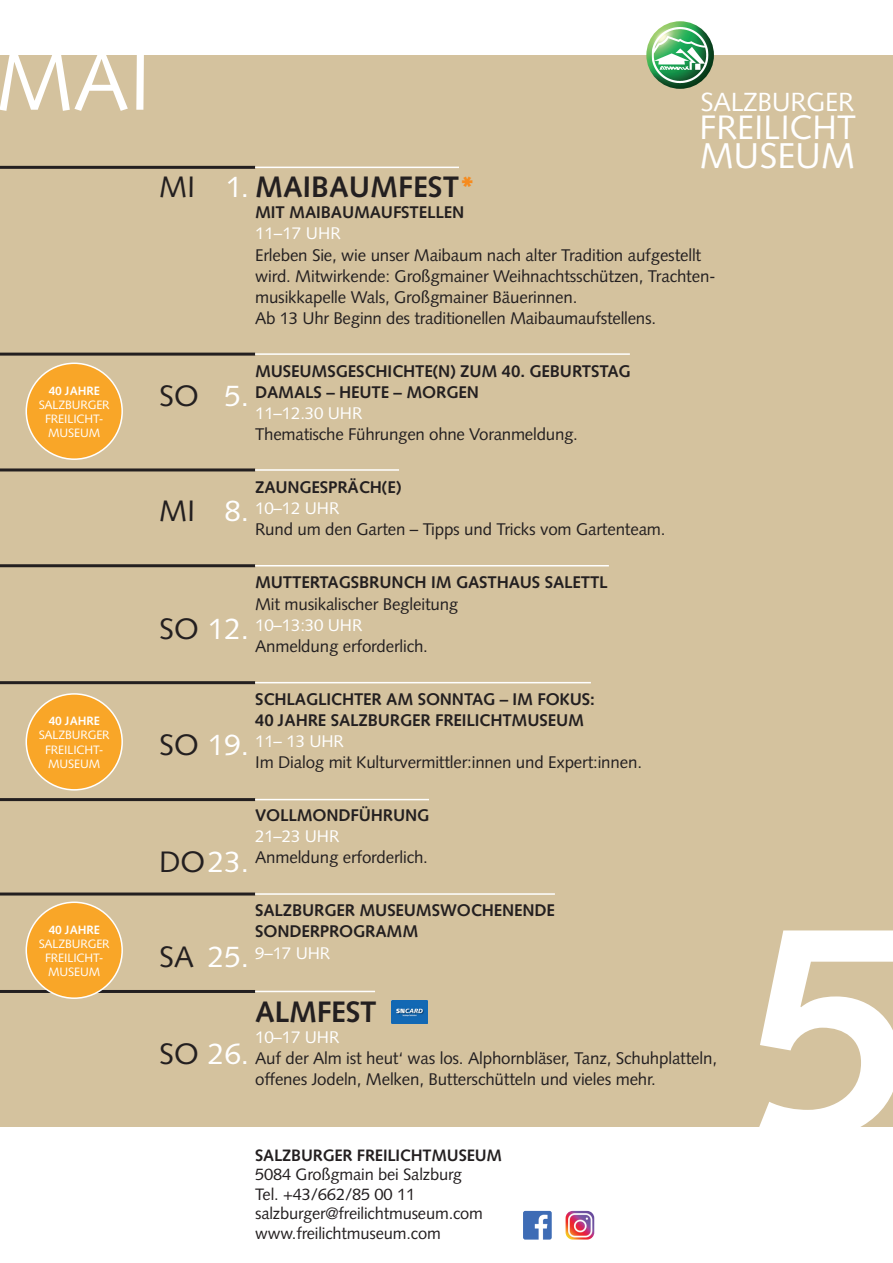
<style>
.page{position:relative;width:893px;height:1263px;background:#fff}
.page>*{position:absolute;margin:0;border:0;box-sizing:border-box;transform-origin:0 0}
.t1{font:700 300px "Syntax LT Std";color:#fff}
.t2{font:82.5px "Syntax LT Std";color:#fff}
.t3{font:35.85px "Syntax LT Std";color:#fff}
.t4{font:33.9px "Syntax LT Std";color:#fff}
.t5{font:29.55px "Syntax LT Std";color:#fff}
.t6{font:700 29.55px "Syntax LT Std";color:#231f20}
.t7{font:29.55px "Syntax LT Std";color:#231f20}
.t8{font:26.25px "Syntax LT Std";letter-spacing:-.01em;color:#fff}
.t9{font:16.95px/21.1px "Syntax LT Std";letter-spacing:-.01em;color:#231f20}
.t10{font:700 16.95px/21.1px "Syntax LT Std";letter-spacing:-.01em;color:#231f20}
.t11{font:16.95px "Syntax LT Std";letter-spacing:-.01em;color:#fff}
.t12{font:16.5px/19.5px "Syntax LT Std";letter-spacing:-.01em;color:#231f20}
.t13{font:700 16.5px "Syntax LT Std";letter-spacing:-.01em;color:#231f20}
.t14{font:12.15px/14.1px "Syntax LT Std";letter-spacing:-.01em;color:#fff;text-align:center}
.t15{font:700 12.15px "Syntax LT Std";letter-spacing:-.01em;color:#fff}
.s1{font-weight:400}
.s2{font-weight:400;color:#fff}
.s3{font-weight:900;color:#f68b1f}
.s4{color:#fff}
.s5{color:#231f20}
</style>
<div class="page">
<div style="left:0;top:55px;width:893px;height:1072px;background:#d4c29e"></div>
<img style="left:646px;top:21px;width:68px;height:68px;border-radius:34px">
<img style="left:652px;top:26px;width:57px;height:58px">
<img style="left:523px;top:1211px;width:29px;height:28px">
<img style="left:566px;top:1211px;width:28px;height:28px">
<hr style="left:0;top:166px;width:255px;height:3px;background:#231f20">
<hr style="left:255px;top:167px;width:204px;height:1px;background:#fff">
<hr style="left:0;top:353px;width:255px;height:3px;background:#231f20">
<hr style="left:255px;top:353px;width:375px;height:2px;background:#fff">
<hr style="left:0;top:468px;width:255px;height:3px;background:#231f20">
<hr style="left:255px;top:469px;width:144px;height:2px;background:#fff">
<hr style="left:0;top:990px;width:255px;height:3px;background:#231f20">
<hr style="left:255px;top:991px;width:120px;height:1px;background:#fff">
<hr style="left:0;top:564px;width:255px;height:3px;background:#231f20">
<hr style="left:255px;top:565px;width:354px;height:1px;background:#fff">
<hr style="left:0;top:681px;width:255px;height:3px;background:#231f20">
<hr style="left:255px;top:682px;width:336px;height:1px;background:#fff">
<hr style="left:0;top:892px;width:255px;height:3px;background:#231f20">
<hr style="left:255px;top:893px;width:300px;height:2px;background:#fff">
<div style="left:26px;top:363px;width:96px;height:96px;background:#f9a628;border-radius:50%"></div>
<div style="left:26px;top:362px;width:97px;height:98px;border:2px solid #fff;border-radius:50%"></div>
<img style="left:392px;top:1001px;width:35px;height:22px">
<div style="left:26px;top:694px;width:96px;height:96px;background:#f9a628;border-radius:50%"></div>
<div style="left:26px;top:693px;width:97px;height:97px;border:2px solid #fff;border-radius:50%"></div>
<hr style="left:0;top:798px;width:255px;height:3px;background:#231f20">
<hr style="left:255px;top:799px;width:174px;height:1px;background:#fff">
<div style="left:26px;top:902px;width:96px;height:96px;background:#f9a628;border-radius:50%"></div>
<div style="left:26px;top:901px;width:97px;height:98px;border:2px solid #fff;border-radius:50%"></div>
<h2 class="t2" style="left:-4px;top:32px;width:157px">MAI</h2>
<p class="t15" style="left:49px;top:383px;width:53px">40 JAHRE</p>
<p class="t14" style="left:39px;top:397px;width:73px">SALZBURGER<br>FREILICHT-<br>MUSEUM</p>
<p class="t15" style="left:49px;top:714px;width:53px">40 JAHRE</p>
<p class="t14" style="left:39px;top:728px;width:73px">SALZBURGER<br>FREILICHT-<br>MUSEUM</p>
<p class="t15" style="left:49px;top:922px;width:53px">40 JAHRE</p>
<p class="t14" style="left:39px;top:936px;width:73px">SALZBURGER<br>FREILICHT-<br>MUSEUM</p>
<h3 class="t6" style="left:159px;top:170px;width:318px"><span class="s1">MI</span> <span class="s2">1.</span> MAIBAUMFEST<span class="s3">*</span></h3>
<h3 class="t8" style="left:700px;top:86px;width:155px">SALZBURGER</h3>
<h3 class="t4" style="left:699px;top:108px;width:158px">FREILICHT</h3>
<h3 class="t3" style="left:700px;top:134px;width:157px">MUSEUM</h3>
<h3 class="t7" style="left:159px;top:379px;width:91px">SO <span class="s4">5.</span></h3>
<h3 class="t7" style="left:159px;top:493px;width:91px">MI <span class="s4">8.</span></h3>
<h3 class="t5" style="left:159px;top:611px;width:91px"><span class="s5">SO</span> 12.</h3>
<h3 class="t5" style="left:159px;top:728px;width:91px"><span class="s5">SO</span> 19.</h3>
<h3 class="t5" style="left:159px;top:844px;width:91px"><span class="s5">DO</span>23.</h3>
<h3 class="t5" style="left:159px;top:939px;width:91px"><span class="s5">SA</span> 25.</h3>
<p class="t10" style="left:255px;top:202px;width:211px">MIT MAIBAUMAUFSTELLEN</p>
<p class="t11" style="left:255px;top:223px;width:87px">11–17 UHR</p>
<p class="t9" style="left:255px;top:244px;width:462px">Erleben Sie, wie unser Maibaum nach alter Tradition aufgestellt wird. Mitwirkende: Großgmainer Weihnachtsschützen, Trachten&shy;musikkapelle Wals, Großgmainer Bäuerinnen.<br>Ab 13 Uhr Beginn des traditionellen Maibaumaufstellens.</p>
<p class="t10" style="left:255px;top:360px;width:377px">MUSEUMSGESCHICHTE(N) ZUM 40. GEBURTSTAG<br>DAMALS – HEUTE – MORGEN</p>
<p class="t11" style="left:255px;top:403px;width:109px">11–12.30 UHR</p>
<p class="t9" style="left:255px;top:424px;width:324px">Thematische Führungen ohne Voranmeldung.</p>
<p class="t10" style="left:255px;top:477px;width:148px">ZAUNGESPRÄCH(E)</p>
<p class="t11" style="left:255px;top:498px;width:86px">10–12 UHR</p>
<p class="t9" style="left:255px;top:519px;width:412px">Rund um den Garten – Tipps und Tricks vom Gartenteam.</p>
<p class="t10" style="left:255px;top:572px;width:354px">MUTTERTAGSBRUNCH IM GASTHAUS SALETTL</p>
<p class="t9" style="left:255px;top:593px;width:205px">Mit musikalischer Begleitung</p>
<p class="t11" style="left:255px;top:615px;width:109px">10–13:30 UHR</p>
<p class="t9" style="left:255px;top:635px;width:174px">Anmeldung erforderlich.</p>
<p class="t10" style="left:255px;top:688px;width:341px">SCHLAGLICHTER AM SONNTAG – IM FOKUS:<br>40 JAHRE SALZBURGER FREILICHTMUSEUM</p>
<p class="t11" style="left:255px;top:731px;width:90px">11– 13 UHR</p>
<p class="t9" style="left:255px;top:752px;width:388px">Im Dialog mit Kulturvermittler:innen und Expert:innen.</p>
<p class="t10" style="left:255px;top:805px;width:176px">VOLLMONDFÜHRUNG</p>
<p class="t11" style="left:255px;top:826px;width:86px">21–23 UHR</p>
<p class="t9" style="left:255px;top:847px;width:174px">Anmeldung erforderlich.</p>
<p class="t10" style="left:255px;top:900px;width:301px">SALZBURGER MUSEUMSWOCHENENDE<br>SONDERPROGRAMM</p>
<p class="t11" style="left:255px;top:943px;width:76px">9–17 UHR</p>
<h3 class="t5" style="left:159px;top:1036px;width:91px"><span class="s5">SO</span> 26.</h3>
<h3 class="t6" style="left:255px;top:995px;width:123px">ALMFEST</h3>
<p class="t11" style="left:255px;top:1027px;width:86px">10–17 UHR</p>
<p class="t9" style="left:255px;top:1048px;width:463px">Auf der Alm ist heut‘ was los. Alphornbläser, Tanz, Schuhplatteln, offenes Jodeln, Melken, Butterschütteln und vieles mehr.</p>
<p class="t13" style="left:255px;top:1145px;width:249px">SALZBURGER FREILICHTMUSEUM</p>
<p class="t12" style="left:255px;top:1165px;width:229px">5084 Großgmain bei Salzburg<br>Tel. +43/662/85 00 11 salzburger@freilichtmuseum.com www.freilichtmuseum.com</p>
<h1 class="t1" style="left:748px;top:860px;width:168px">5</h1>
</div>
